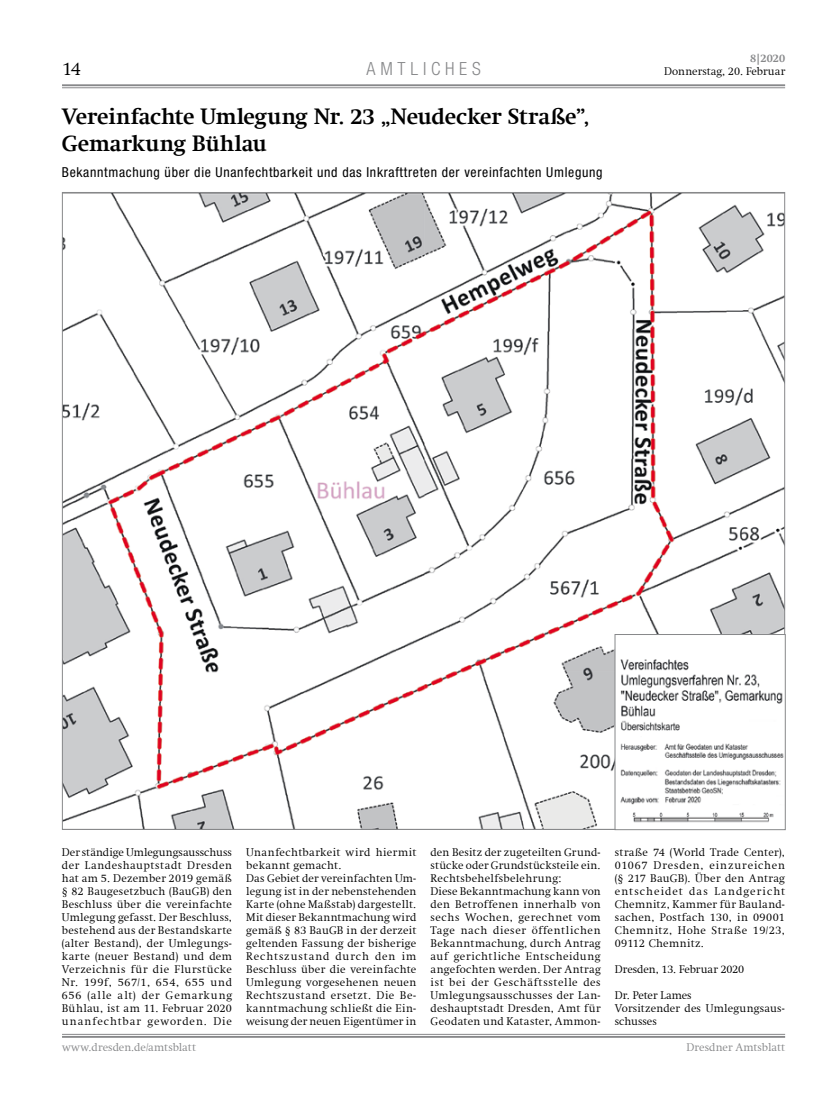
<style>
.page{position:relative;width:833px;height:1117px;background:#fff}
.page>*{position:absolute;margin:0;border:0;box-sizing:border-box;transform-origin:0 0}
.Über-3spaltig{font:700 22.5px/27.5px "Swift Com";letter-spacing:-.005em;color:#000}
.t1{font:300 18.75px "Swift Com";color:#000}
.t2{font:300 condensed 18.12px "Helvetica Neue";letter-spacing:.265em;color:#87888a}
.Unterzeile_amtl{font:condensed 13.75px "Helvetica Neue";letter-spacing:.05em;color:#000}
.Fliesstext_bold{font:300 11.25px/13px "Swift Com";letter-spacing:.02em;color:#000;text-align:justify}
.t3{font:300 11.25px "Swift Com";letter-spacing:.005em;color:#87888a}
.Fliesstext_bold-2{font:300 11.25px "Swift Com";color:#000}
.Fliesstext_bold-3{font:300 11.25px "Swift Com";letter-spacing:-.005em;color:#000}
.t4{font:700 11.25px "Swift Com";color:#87888a}
</style>
<div class="page">
<hr style="left:62px;top:87px;width:723px;height:1px;background:#87888a">
<hr style="left:62px;top:84px;width:723px;height:2px;background:#87888a">
<hr style="left:62px;top:1033px;width:723px;height:1px;background:#87888a">
<hr style="left:62px;top:1035px;width:723px;height:2px;background:#87888a">
<img style="left:64px;top:194px;width:719px;height:633px">
<div style="left:615px;top:634px;width:170px;height:195px;background:#fff"></div>
<img style="left:620px;top:659px;width:163px;height:164px">
<div style="left:614px;top:634px;width:171px;height:195px;border:1px solid #87888a"></div>
<h2 class="t1" style="left:62px;top:58px;width:20px">14</h2>
<h3 class="t2" style="left:366px;top:58px;width:116px">AMTLICHES</h3>
<p class="Über-3spaltig" style="left:62px;top:102px;width:529px">Vereinfachte Umlegung Nr. 23 „Neudecker Straße”,<br>Gemarkung Bühlau</p>
<p class="Unterzeile_amtl" style="left:62px;top:165px;width:542px">Bekanntmachung über die Unanfechtbarkeit und das Inkrafttreten der vereinfachten Umlegung</p>
<p class="t4" style="left:750px;top:52px;width:36px">8|2020</p>
<p class="Fliesstext_bold-2" style="left:664px;top:65px;width:122px">Donnerstag, 20. Februar</p>
<p class="Fliesstext_bold" style="left:62px;top:845px;width:172px">Der ständige Umlegungsausschuss der Landeshauptstadt Dresden hat am 5. Dezember 2019 gemäß § 82 Baugesetzbuch (BauGB) den Beschluss über die vereinfachte Umlegung gefasst. Der Beschluss, bestehend aus der Bestandskarte (alter Bestand), der Umlegungs&shy;karte (neuer Bestand) und dem Verzeichnis für die Flurstücke Nr. 199f, 567/1, 654, 655 und 656 (alle alt) der Gemarkung Bühlau, ist am 11. Februar 2020 unanfechtbar geworden. Die</p>
<p class="Fliesstext_bold" style="left:246px;top:845px;width:172px">Unanfechtbarkeit wird hiermit bekannt gemacht.</p>
<p class="Fliesstext_bold" style="left:246px;top:871px;width:172px">Das Gebiet der vereinfachten Um&shy;legung ist in der nebenstehenden Karte (ohne Maßstab) dargestellt.</p>
<p class="Fliesstext_bold" style="left:246px;top:910px;width:172px">Mit dieser Bekanntmachung wird gemäß § 83 BauGB in der derzeit geltenden Fassung der bisherige Rechtszustand durch den im Beschluss über die vereinfachte Umlegung vorgesehenen neuen Rechtszustand ersetzt. Die Be&shy;kanntmachung schließt die Ein&shy;weisung der neuen Eigentümer in</p>
<p class="Fliesstext_bold" style="left:430px;top:845px;width:172px">den Besitz der zugeteilten Grund&shy;stücke oder Grundstücksteile ein.</p>
<p class="Fliesstext_bold" style="left:430px;top:871px;width:132px">Rechtsbehelfsbelehrung:</p>
<p class="Fliesstext_bold" style="left:430px;top:884px;width:172px">Diese Bekanntmachung kann von den Betroffenen innerhalb von sechs Wochen, gerechnet vom Tage nach dieser öffentlichen Bekanntmachung, durch Antrag auf gerichtliche Entscheidung angefochten werden. Der Antrag ist bei der Geschäftsstelle des Umlegungsausschusses der Lan&shy;deshauptstadt Dresden, Amt für Geodaten und Kataster, Ammon-</p>
<p class="Fliesstext_bold" style="left:615px;top:845px;width:172px">straße 74 (World Trade Center), 01067 Dresden, einzureichen (§ 217 BauGB). Über den Antrag entscheidet das Landgericht Chemnitz, Kammer für Bauland&shy;sachen, Postfach 130, in 09001<br>Chemnitz, Hohe Straße 19/23, 09112 Chemnitz.</p>
<p class="Fliesstext_bold-3" style="left:615px;top:962px;width:131px">Dresden, 13. Februar 2020</p>
<p class="Fliesstext_bold-2" style="left:615px;top:988px;width:78px">Dr. Peter Lames</p>
<p class="Fliesstext_bold" style="left:615px;top:1001px;width:172px">Vorsitzender des Umlegungsaus&shy;schusses</p>
<p class="t3" style="left:62px;top:1040px;width:135px">www.dresden.de/amtsblatt</p>
<p class="t3" style="left:686px;top:1040px;width:100px">Dresdner Amtsblatt</p>
</div>
